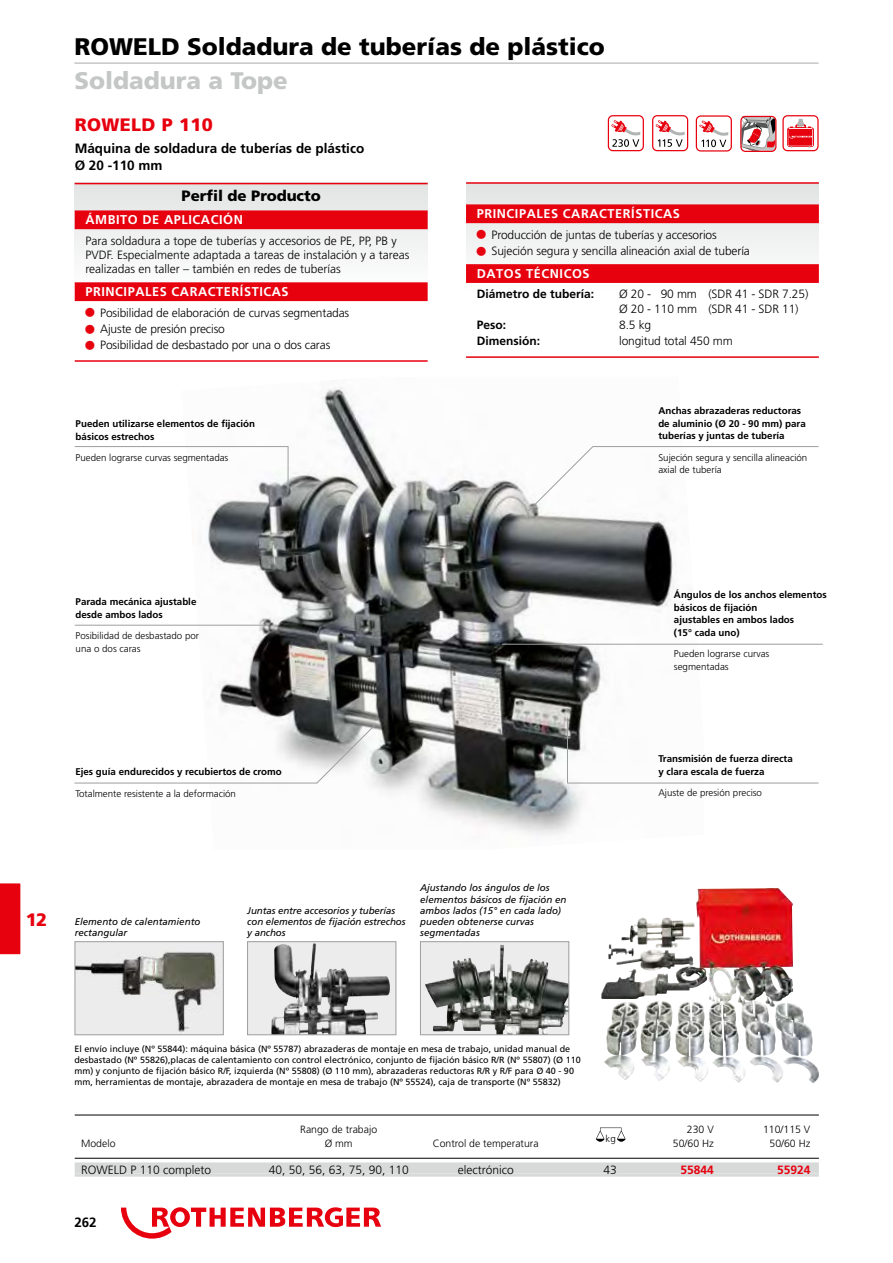
<style>
.page{position:relative;width:893px;height:1263px;background:#fff}
.page>*{position:absolute;margin:0;border:0;box-sizing:border-box;transform-origin:0 0}
.t1{font:900 24px "Frutiger LT";color:#000}
.t2{font:900 24px "Frutiger LT";color:#c5c7c7}
.t3{font:900 18px "Frutiger LT";letter-spacing:.02em;color:#e7000e}
.t4{font:900 15px "Frutiger LT";letter-spacing:-.005em;color:#000}
.t5{font:700 13.5px/16.5px "Frutiger LT";color:#000}
.t6{font:700 12.75px "Frutiger LT";letter-spacing:.045em;color:#fff}
.t7{font:300 12px/14.2px "Frutiger LT";letter-spacing:-.01em;color:#000}
.t8{font:700 12px "Frutiger LT";color:#000}
.t9{font:700 12px "Frutiger LT";color:#e7000e}
.t10{font:300 10.5px "Frutiger LT";color:#000}
.t11{font:700 9.75px/12.8px "Frutiger LT";color:#000}
.t12{font:italic 9.75px/11.2px "Frutiger LT";color:#000}
.t13{font:300 9.75px/12.8px "Frutiger LT";color:#000}
.t14{font:300 9.75px "Frutiger";color:#000}
.t15{font:9px/11.2px "Frutiger LT";color:#000}
</style>
<div class="page">
<svg style="left:0;top:883px;width:21px;height:72px;background:#e80b19"></svg>
<div style="left:75px;top:182px;width:353px;height:109px;background:linear-gradient(to right,#f0efef,#f0efef)"></div>
<svg style="left:466px;top:184px;width:353px;height:70px"></svg>
<svg style="left:121px;top:1207px;width:260px;height:31px"></svg>
<img style="left:182px;top:387px;width:522px;height:449px">
<svg style="left:422px;top:943px;width:145px;height:90px;background:#959794"></svg>
<img style="left:425px;top:945px;width:75px;height:86px">
<div style="left:420px;top:941px;width:149px;height:94px;border:1px solid #9d9e9e"></div>
<div style="left:248px;top:942px;width:148px;height:93px;background:#ececec"></div>
<img style="left:271px;top:943px;width:107px;height:90px">
<div style="left:247px;top:941px;width:149px;height:94px;border:1px solid #9d9e9e"></div>
<hr style="left:75px;top:1115px;width:744px;height:1px;background:#000">
<hr style="left:75px;top:1158px;width:744px;height:1px;background:#000">
<div style="left:75px;top:1162px;width:744px;height:11px;background:#d8dada"></div>
<hr style="left:75px;top:1173px;width:744px;height:4px;background:#dee0e0">
<svg style="left:596px;top:1127px;width:30px;height:15px"></svg>
<img style="left:77px;top:944px;width:145px;height:89px">
<div style="left:75px;top:941px;width:149px;height:94px;border:1px solid #9d9e9e"></div>
<hr style="left:567px;top:719px;width:1px;height:64px;background:#9d9e9e">
<hr style="left:74px;top:782px;width:243px;height:1px;background:#9d9e9e">
<svg style="left:316px;top:724px;width:60px;height:60px"></svg>
<hr style="left:75px;top:446px;width:213px;height:1px;background:#9d9e9e">
<hr style="left:288px;top:446px;width:1px;height:44px;background:#9d9e9e">
<svg style="left:601px;top:888px;width:218px;height:196px"></svg>
<img style="left:696px;top:889px;width:74px;height:167px">
<hr style="left:567px;top:782px;width:252px;height:1px;background:#9d9e9e">
<hr style="left:75px;top:183px;width:353px;height:1px;background:#e7000e">
<div style="left:75px;top:210px;width:353px;height:19px;background:#e7000e"></div>
<div style="left:75px;top:282px;width:353px;height:19px;background:#e7000e"></div>
<hr style="left:75px;top:360px;width:353px;height:2px;background:#e7000e">
<hr style="left:75px;top:625px;width:187px;height:1px;background:#9d9e9e">
<hr style="left:593px;top:446px;width:226px;height:1px;background:#9d9e9e">
<svg style="left:527px;top:446px;width:67px;height:66px"></svg>
<div style="left:466px;top:204px;width:353px;height:19px;background:#e7000e"></div>
<div style="left:466px;top:264px;width:353px;height:19px;background:#e7000e"></div>
<hr style="left:466px;top:356px;width:353px;height:2px;background:#e7000e">
<hr style="left:466px;top:182px;width:353px;height:2px;background:#e7000e">
<hr style="left:502px;top:644px;width:321px;height:1px;background:#9d9e9e">
<svg style="left:696px;top:115px;width:36px;height:37px"></svg>
<svg style="left:744px;top:115px;width:29px;height:1px"></svg>
<svg style="left:740px;top:116px;width:36px;height:36px"></svg>
<svg style="left:652px;top:115px;width:36px;height:36px"></svg>
<svg style="left:608px;top:115px;width:36px;height:36px"></svg>
<svg style="left:782px;top:115px;width:37px;height:36px"></svg>
<hr style="left:74px;top:62px;width:745px;height:2px;background:#c5c7c7">
<svg style="left:477px;top:230px;width:13px;height:9px"></svg>
<svg style="left:477px;top:246px;width:13px;height:8px"></svg>
<h1 class="t1" style="left:74px;top:32px;width:532px">ROWELD Soldadura de tuberías de plástico</h1>
<h1 class="t2" style="left:74px;top:66px;width:215px">Soldadura a Tope</h1>
<h2 class="t3" style="left:75px;top:113px;width:140px">ROWELD P 110</h2>
<p class="t5" style="left:75px;top:141px;width:291px">Máquina de soldadura de tuberías de plástico<br>Ø 20 -110 mm</p>
<p class="t4" style="left:182px;top:187px;width:141px">Perfil de Producto</p>
<p class="t6" style="left:85px;top:212px;width:159px">ÁMBITO DE APLICACIÓN</p>
<p class="t7" style="left:85px;top:234px;width:326px">Para soldadura a tope de tuberías y accesorios de PE, PP, PB y<br>PVDF. Especialmente adaptada a tareas de instalación y a tareas realizadas en taller – también en redes de tuberías</p>
<p class="t6" style="left:85px;top:284px;width:205px">PRINCIPALES CARACTERÍSTICAS</p>
<p class="t7" style="left:100px;top:304px;width:251px;line-height:16.4px">Posibilidad de elaboración de curvas segmentadas<br>Ajuste de presión preciso<br>Posibilidad de desbastado por una o dos caras</p>
<p class="t11" style="left:76px;top:417px;width:181px">Pueden utilizarse elementos de fijación básicos estrechos</p>
<p class="t13" style="left:76px;top:451px;width:154px">Pueden lograrse curvas segmentadas</p>
<p class="t6" style="left:477px;top:206px;width:205px">PRINCIPALES CARACTERÍSTICAS</p>
<p class="t7" style="left:492px;top:227px;width:260px;line-height:16.4px">Producción de juntas de tuberías y accesorios<br>Sujeción segura y sencilla alineación axial de tubería</p>
<p class="t6" style="left:477px;top:266px;width:115px">DATOS TÉCNICOS</p>
<p class="t8" style="left:477px;top:287px;width:119px">Diámetro de tubería:</p>
<p class="t7" style="left:619px;top:287px;width:191px">Ø 20 - 90 mm (SDR 41 - SDR 7.25)<br>Ø 20 - 110 mm (SDR 41 - SDR 11)</p>
<p class="t8" style="left:477px;top:318px;width:31px">Peso:</p>
<p class="t7" style="left:619px;top:318px;width:34px">8.5 kg</p>
<p class="t8" style="left:477px;top:334px;width:65px">Dimensión:</p>
<p class="t7" style="left:619px;top:334px;width:115px">longitud total 450 mm</p>
<p class="t11" style="left:658px;top:404px;width:149px">Anchas abrazaderas reductoras de aluminio (Ø 20 - 90 mm) para tuberías y juntas de tubería</p>
<p class="t13" style="left:658px;top:451px;width:150px">Sujeción segura y sencilla alineación axial de tubería</p>
<p class="t11" style="left:76px;top:595px;width:122px">Parada mecánica ajustable desde ambos lados</p>
<p class="t13" style="left:76px;top:629px;width:125px">Posibilidad de desbastado por una o dos caras</p>
<p class="t11" style="left:75px;top:765px;width:208px">Ejes guía endurecidos y recubiertos de cromo</p>
<p class="t13" style="left:75px;top:787px;width:162px">Totalmente resistente a la deformación</p>
<h2 class="t3" style="left:26px;top:909px;width:23px">12</h2>
<p class="t12" style="left:75px;top:916px;width:127px">Elemento de calentamiento rectangular</p>
<p class="t12" style="left:247px;top:905px;width:160px">Juntas entre accesorios y tuberías con elementos de fijación estrechos y anchos</p>
<p class="t12" style="left:420px;top:882px;width:148px">Ajustando los ángulos de los elementos básicos de fijación en ambos lados (15° en cada lado) pueden obtenerse curvas segmentadas</p>
<p class="t11" style="left:674px;top:588px;width:154px">Ángulos de los anchos elementos básicos de fijación<br>ajustables en ambos lados<br>(15° cada uno)</p>
<p class="t13" style="left:674px;top:648px;width:97px">Pueden lograrse curvas segmentadas</p>
<p class="t11" style="left:658px;top:753px;width:136px">Transmisión de fuerza directa y clara escala de fuerza</p>
<p class="t13" style="left:658px;top:787px;width:105px">Ajuste de presión preciso</p>
<p class="t15" style="left:74px;top:1043px;width:508px">El envío incluye (Nº 55844): máquina básica (Nº 55787) abrazaderas de montaje en mesa de trabajo, unidad manual de desbastado (Nº 55826),placas de calentamiento con control electrónico, conjunto de fijación básico R/R (Nº 55807) (Ø 110 mm) y conjunto de fijación básico R/F, izquierda (Nº 55808) (Ø 110 mm), abrazaderas reductoras R/R y R/F para Ø 40 - 90 mm, herramientas de montaje, abrazadera de montaje en mesa de trabajo (Nº 55524), caja de transporte (Nº 55832)</p>
<p class="t10" style="left:300px;top:1123px;width:79px">Rango de trabajo</p>
<p class="t10" style="left:687px;top:1123px;width:28px">230 V</p>
<p class="t10" style="left:763px;top:1123px;width:49px">110/115 V</p>
<p class="t10" style="left:81px;top:1137px;width:36px">Modelo</p>
<p class="t10" style="left:325px;top:1137px;width:29px">Ø mm</p>
<p class="t10" style="left:433px;top:1137px;width:107px">Control de temperatura</p>
<p class="t14" style="left:606px;top:1133px;width:12px">kg</p>
<p class="t10" style="left:673px;top:1137px;width:42px">50/60 Hz</p>
<p class="t10" style="left:769px;top:1137px;width:42px">50/60 Hz</p>
<p class="t7" style="left:81px;top:1162px;width:132px">ROWELD P 110 completo</p>
<p class="t7" style="left:269px;top:1162px;width:142px">40, 50, 56, 63, 75, 90, 110</p>
<p class="t7" style="left:458px;top:1162px;width:57px">electrónico</p>
<p class="t7" style="left:604px;top:1162px;width:15px">43</p>
<p class="t9" style="left:680px;top:1162px;width:35px">55844</p>
<p class="t9" style="left:777px;top:1162px;width:35px">55924</p>
<p class="t5" style="left:74px;top:1214px;width:24px">262</p>
</div>
